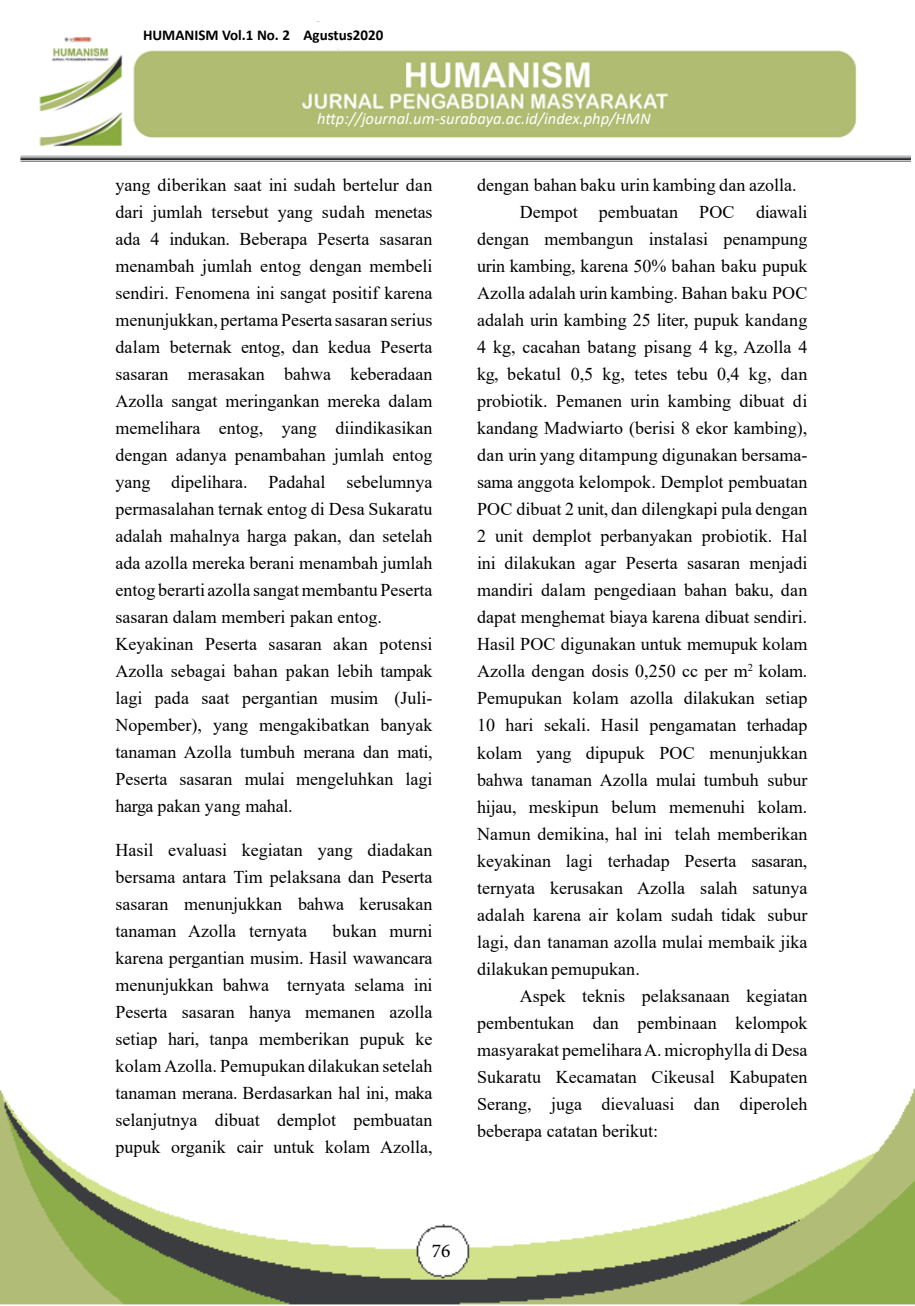
<style>
.page{position:relative;width:915px;height:1306px;background:#fff}
.page>*{position:absolute;margin:0;border:0;box-sizing:border-box;transform-origin:0 0}
.t1{font:19.5px "Minion Pro";color:#000}
.t2{font:18px/27px "Times New Roman";color:#000;text-align:justify}
.t3{font:italic 16.5px "Calibri";color:#fff}
.t4{font:700 15px "Calibri";color:#000}
</style>
<div class="page">
<img style="left:0;top:1088px;width:914px;height:217px">
<img style="left:20px;top:37px;width:890px;height:124px">
<div style="left:140px;top:21px;width:268px;height:28px;background:#fff"></div>
<p class="t4" style="left:143px;top:25px;width:242px">HUMANISM Vol.1 No. 2 Agustus2020</p>
<p class="t3" style="left:317px;top:107px;width:335px">http://journal.um-surabaya.ac.id/index.php/HMN</p>
<p class="t2" style="left:115px;top:171px;width:318px;text-align:left">yang diberikan saat ini sudah bertelur dan dari jumlah tersebut yang sudah menetas ada 4 indukan. Beberapa Peserta sasaran menambah jumlah entog dengan membeli sendiri. Fenomena ini sangat positif karena menunjukkan, pertama Peserta sasaran serius dalam beternak entog, dan kedua Peserta sasaran merasakan bahwa keberadaan Azolla sangat meringankan mereka dalam memelihara entog, yang diindikasikan dengan adanya penambahan jumlah entog yang dipelihara. Padahal sebelumnya permasalahan ternak entog di Desa Sukaratu adalah mahalnya harga pakan, dan setelah ada azolla mereka berani menambah jumlah entog berarti azolla sangat membantu Peserta sasaran dalam memberi pakan entog.<br>Keyakinan Peserta sasaran akan potensi Azolla sebagai bahan pakan lebih tampak lagi pada saat pergantian musim (Juli-Nopember), yang mengakibatkan banyak tanaman Azolla tumbuh merana dan mati, Peserta sasaran mulai mengeluhkan lagi harga pakan yang mahal.</p>
<p class="t2" style="left:115px;top:835px;width:318px">Hasil evaluasi kegiatan yang diadakan bersama antara Tim pelaksana dan Peserta sasaran menunjukkan bahwa kerusakan tanaman Azolla ternyata</p>
<p class="t2" style="left:115px;top:916px;width:318px;text-indent:217px">bukan murni karena pergantian musim. Hasil wawancara menunjukkan bahwa ternyata selama ini Peserta sasaran hanya memanen azolla setiap hari, tanpa memberikan pupuk ke kolam Azolla. Pemupukan dilakukan setelah tanaman merana. Berdasarkan hal ini, maka selanjutnya dibuat demplot pembuatan pupuk organik cair untuk kolam Azolla,</p>
<p class="t2" style="left:477px;top:171px;width:321px">dengan bahan baku urin kambing dan azolla.</p>
<p class="t2" style="left:519px;top:198px;width:289px">Dempot pembuatan POC diawali</p>
<p class="t2" style="left:477px;top:225px;width:331px">dengan membangun instalasi penampung</p>
<p class="t2" style="left:477px;top:252px;width:331px">urin kambing, karena 50% bahan baku pupuk</p>
<p class="t2" style="left:477px;top:279px;width:331px">Azolla adalah urin kambing. Bahan baku POC</p>
<p class="t2" style="left:477px;top:306px;width:331px">adalah urin kambing 25 liter, pupuk kandang</p>
<p class="t2" style="left:477px;top:333px;width:331px">4 kg, cacahan batang pisang 4 kg, Azolla 4</p>
<p class="t2" style="left:477px;top:360px;width:331px">kg, bekatul 0,5 kg, tetes tebu 0,4 kg, dan</p>
<p class="t2" style="left:477px;top:387px;width:331px">probiotik. Pemanen urin kambing dibuat di</p>
<p class="t2" style="left:477px;top:414px;width:331px">kandang Madwiarto (berisi 8 ekor kambing),</p>
<p class="t2" style="left:477px;top:441px;width:331px">dan urin yang ditampung digunakan bersama-</p>
<p class="t2" style="left:477px;top:468px;width:331px">sama anggota kelompok. Demplot pembuatan</p>
<p class="t2" style="left:477px;top:495px;width:331px">POC dibuat 2 unit, dan dilengkapi pula dengan</p>
<p class="t2" style="left:477px;top:522px;width:331px">2 unit demplot perbanyakan probiotik. Hal</p>
<p class="t2" style="left:477px;top:549px;width:331px">ini dilakukan agar Peserta sasaran menjadi</p>
<p class="t2" style="left:477px;top:576px;width:331px">mandiri dalam pengediaan bahan baku, dan</p>
<p class="t2" style="left:477px;top:603px;width:331px">dapat menghemat biaya karena dibuat sendiri.</p>
<p class="t2" style="left:477px;top:630px;width:331px">Hasil POC digunakan untuk memupuk kolam</p>
<p class="t2" style="left:477px;top:657px;width:331px">Azolla dengan dosis 0,250 cc per m<sup>2</sup> kolam.</p>
<p class="t2" style="left:477px;top:684px;width:331px">Pemupukan kolam azolla dilakukan setiap</p>
<p class="t2" style="left:477px;top:711px;width:331px">10 hari sekali. Hasil pengamatan terhadap</p>
<p class="t2" style="left:477px;top:738px;width:331px">kolam yang dipupuk POC menunjukkan</p>
<p class="t2" style="left:477px;top:765px;width:331px">bahwa tanaman Azolla mulai tumbuh subur</p>
<p class="t2" style="left:477px;top:792px;width:331px">hijau, meskipun belum memenuhi kolam.</p>
<p class="t2" style="left:477px;top:819px;width:331px">Namun demikina, hal ini telah memberikan</p>
<p class="t2" style="left:477px;top:846px;width:331px">keyakinan lagi terhadap Peserta sasaran,</p>
<p class="t2" style="left:477px;top:873px;width:331px">ternyata kerusakan Azolla salah satunya</p>
<p class="t2" style="left:477px;top:900px;width:331px">adalah karena air kolam sudah tidak subur</p>
<p class="t2" style="left:477px;top:927px;width:332px">lagi, dan tanaman azolla mulai membaik jika</p>
<p class="t2" style="left:477px;top:954px;width:164px">dilakukan pemupukan.</p>
<p class="t2" style="left:519px;top:981px;width:289px">Aspek teknis pelaksanaan kegiatan</p>
<p class="t2" style="left:477px;top:1008px;width:331px">pembentukan dan pembinaan kelompok</p>
<p class="t2" style="left:477px;top:1035px;width:331px">masyarakat pemelihara A. microphylla di Desa</p>
<p class="t2" style="left:477px;top:1062px;width:331px">Sukaratu Kecamatan Cikeusal Kabupaten</p>
<p class="t2" style="left:477px;top:1089px;width:331px">Serang, juga dievaluasi dan diperoleh</p>
<p class="t2" style="left:477px;top:1116px;width:182px">beberapa catatan berikut:</p>
<p class="t1" style="left:431px;top:1237px;width:20px">76</p>
</div>
